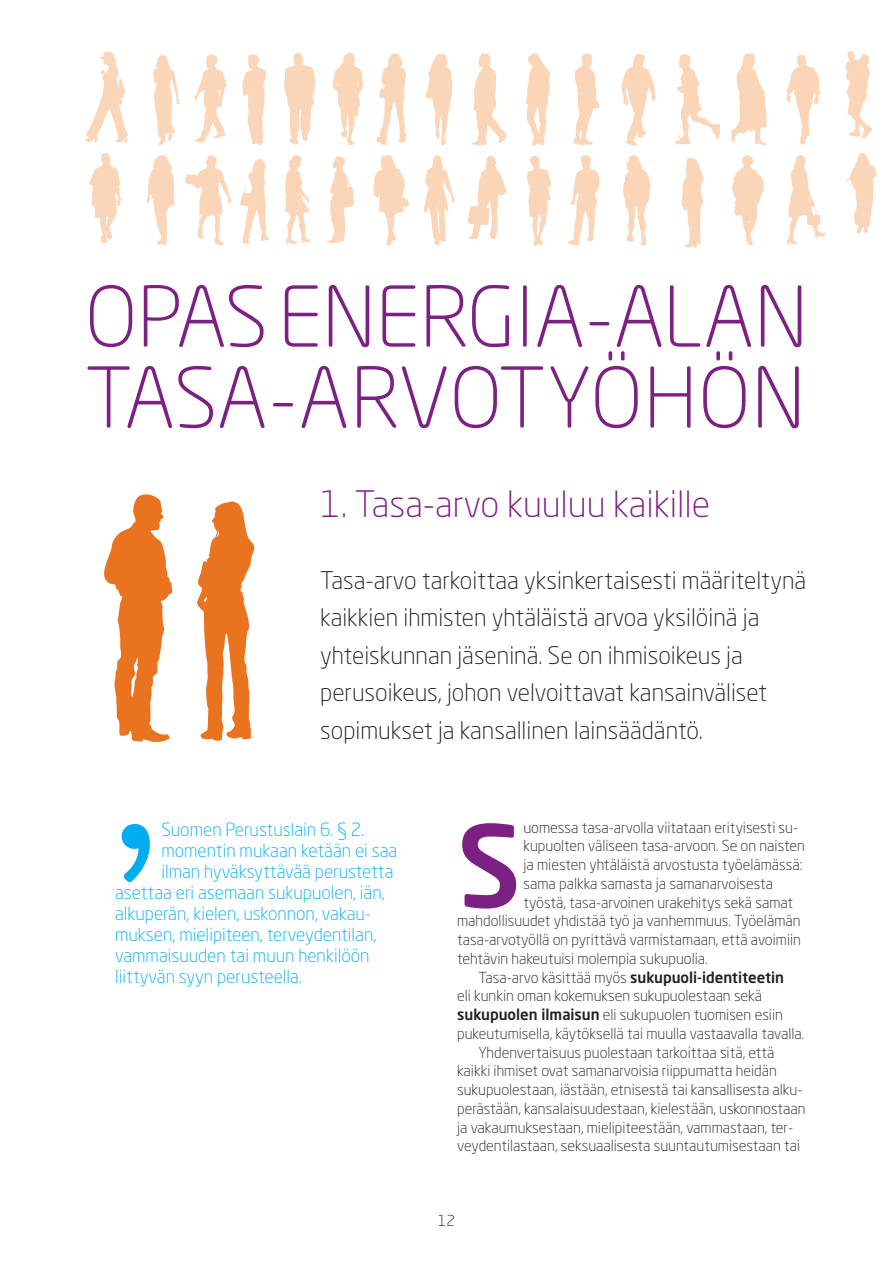
<style>
.page{position:relative;width:893px;height:1263px;background:#fff}
.page>*{position:absolute;margin:0;border:0;box-sizing:border-box;transform-origin:0 0}
.Nosto{font:500 202.8px "Brandon Grotesque";color:#00aeef}
.Iso_alkukirjain{font:500 112.5px "Neo Sans W1 G";color:#7d2083}
.t1{font:300 82.5px/81px "Neo Sans W1 G";color:#7d2083}
.t2{font:300 36px "Neo Sans W1 G";color:#7d2083}
.ingressi{font:300 24px/37.5px "Neo Sans W1 G";color:#231f20}
.Nosto-2{font:300 18px "Neo Sans W1 G";color:#00aeef}
.Sisennetty{font:300 15px/18.8px "Neo Sans W1 G";color:#231f20}
.Iso_alkukirjain-2{font:300 15px "Neo Sans W1 G";color:#231f20}
.s1{font-weight:500}
</style>
<div class="page">
<svg style="left:85px;top:51px;width:43px;height:92px"></svg>
<svg style="left:153px;top:55px;width:27px;height:90px"></svg>
<svg style="left:284px;top:53px;width:32px;height:92px"></svg>
<svg style="left:332px;top:52px;width:31px;height:93px"></svg>
<svg style="left:376px;top:53px;width:31px;height:92px"></svg>
<svg style="left:425px;top:54px;width:27px;height:91px"></svg>
<svg style="left:472px;top:53px;width:35px;height:92px"></svg>
<svg style="left:526px;top:53px;width:24px;height:93px"></svg>
<svg style="left:573px;top:53px;width:27px;height:92px"></svg>
<svg style="left:621px;top:53px;width:35px;height:93px"></svg>
<svg style="left:731px;top:53px;width:36px;height:92px"></svg>
<svg style="left:786px;top:55px;width:35px;height:90px"></svg>
<svg style="left:845px;top:51px;width:27px;height:88px"></svg>
<svg style="left:845px;top:153px;width:32px;height:81px"></svg>
<svg style="left:787px;top:155px;width:39px;height:90px"></svg>
<svg style="left:731px;top:155px;width:33px;height:91px"></svg>
<svg style="left:623px;top:155px;width:27px;height:91px"></svg>
<svg style="left:568px;top:155px;width:32px;height:91px"></svg>
<svg style="left:527px;top:156px;width:24px;height:90px"></svg>
<svg style="left:424px;top:155px;width:31px;height:91px"></svg>
<svg style="left:373px;top:155px;width:36px;height:91px"></svg>
<svg style="left:285px;top:155px;width:26px;height:90px"></svg>
<svg style="left:146px;top:155px;width:29px;height:90px"></svg>
<svg style="left:89px;top:153px;width:32px;height:90px"></svg>
<svg style="left:327px;top:156px;width:27px;height:87px"></svg>
<svg style="left:185px;top:155px;width:46px;height:91px"></svg>
<svg style="left:242px;top:55px;width:24px;height:90px"></svg>
<svg style="left:675px;top:54px;width:45px;height:91px"></svg>
<svg style="left:681px;top:157px;width:23px;height:91px"></svg>
<svg style="left:194px;top:54px;width:33px;height:88px"></svg>
<svg style="left:240px;top:159px;width:29px;height:85px"></svg>
<svg style="left:468px;top:156px;width:39px;height:83px"></svg>
<svg style="left:197px;top:501px;width:58px;height:240px"></svg>
<svg style="left:104px;top:494px;width:69px;height:248px"></svg>
<p class="t1" style="left:85px;top:275px;width:724px">OPAS ENERGIA-ALAN<br>TASA-ARVOTYÖHÖN</p>
<p class="t2" style="left:320px;top:481px;width:391px">1. Tasa-arvo kuuluu kaikille</p>
<p class="ingressi" style="left:320px;top:561px;width:487px">Tasa-arvo tarkoittaa yksinkertaisesti määriteltynä kaikkien ihmisten yhtäläistä arvoa yksilöinä ja yhteiskunnan jäseninä. Se on ihmisoikeus ja perusoikeus, johon velvoittavat kansainväliset sopimukset ja kansallinen lainsäädäntö.</p>
<p class="Nosto" style="left:115px;top:758px;width:42px">’</p>
<p class="Nosto-2" style="left:161px;top:818px;width:204px">Suomen Perustuslain 6. § 2.</p>
<p class="Nosto-2" style="left:161px;top:839px;width:237px">momentin mukaan ketään ei saa</p>
<p class="Nosto-2" style="left:161px;top:860px;width:234px">ilman hyväksyttävää perustetta</p>
<p class="Nosto-2" style="left:115px;top:881px;width:271px">asettaa eri asemaan sukupuolen, iän,</p>
<p class="Nosto-2" style="left:115px;top:902px;width:257px">alkuperän, kielen, uskonnon, vakau-</p>
<p class="Nosto-2" style="left:115px;top:923px;width:263px">muksen, mielipiteen, terveydentilan,</p>
<p class="Nosto-2" style="left:115px;top:944px;width:256px">vammaisuuden tai muun henkilöön</p>
<p class="Nosto-2" style="left:115px;top:965px;width:188px">liittyvän syyn perusteella.</p>
<p class="Iso_alkukirjain" style="left:457px;top:795px;width:66px">S</p>
<p class="Iso_alkukirjain-2" style="left:523px;top:818px;width:276px">uomessa tasa-arvolla viitataan erityisesti su-</p>
<p class="Iso_alkukirjain-2" style="left:523px;top:837px;width:283px">kupuolten väliseen tasa-arvoon. Se on naisten</p>
<p class="Iso_alkukirjain-2" style="left:523px;top:855px;width:280px">ja miesten yhtäläistä arvostusta työelämässä:</p>
<p class="Iso_alkukirjain-2" style="left:523px;top:874px;width:251px">sama palkka samasta ja samanarvoisesta</p>
<p class="Iso_alkukirjain-2" style="left:523px;top:893px;width:271px">työstä, tasa-arvoinen urakehitys sekä samat</p>
<p class="Iso_alkukirjain-2" style="left:457px;top:912px;width:345px">mahdollisuudet yhdistää työ ja vanhemmuus. Työelämän</p>
<p class="Iso_alkukirjain-2" style="left:457px;top:930px;width:345px">tasa-arvotyöllä on pyrittävä varmistamaan, että avoimiin</p>
<p class="Iso_alkukirjain-2" style="left:457px;top:949px;width:252px">tehtävin hakeutuisi molempia sukupuolia.</p>
<p class="Sisennetty" style="left:457px;top:967px;width:349px;text-indent:21px">Tasa-arvo käsittää myös <span class="s1">sukupuoli-identiteetin<br></span>eli kunkin oman kokemuksen sukupuolestaan sekä <span class="s1">sukupuolen ilmaisun</span> eli sukupuolen tuomisen esiin pukeutumisella, käytöksellä tai muulla vastaavalla tavalla.</p>
<p class="Sisennetty" style="left:457px;top:1042px;width:350px;text-indent:21px">Yhdenvertaisuus puolestaan tarkoittaa sitä, että kaikki ihmiset ovat samanarvoisia riippumatta heidän sukupuolestaan, iästään, etnisestä tai kansallisesta alku&shy;perästään, kansalaisuudestaan, kielestään, uskonnostaan ja vakaumuksestaan, mielipiteestään, vammastaan, ter&shy;veydentilastaan, seksuaalisesta suuntautumisestaan tai</p>
<p class="Sisennetty" style="left:438px;top:1211px;width:19px">12</p>
</div>
